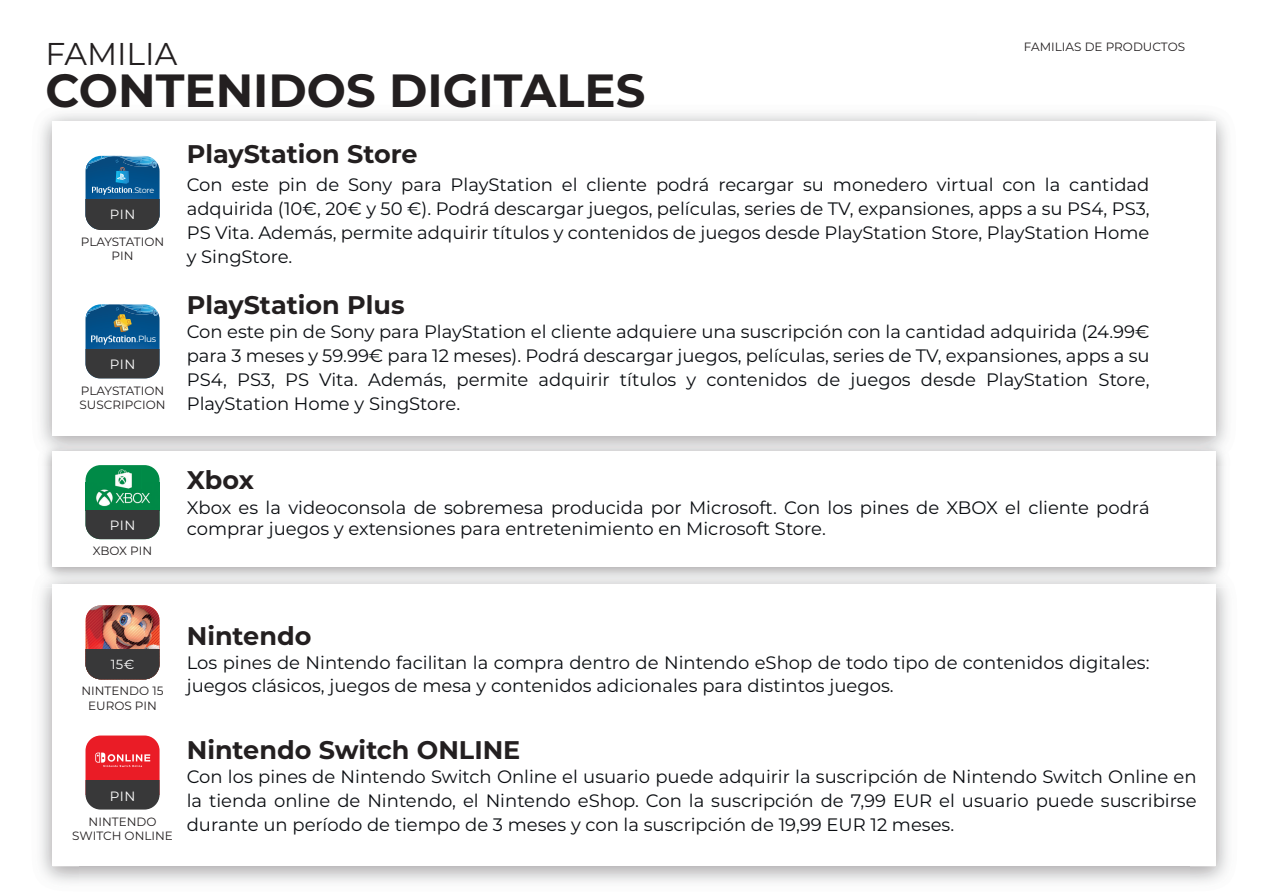
<style>
.page{position:relative;width:1263px;height:893px;background:#fff}
.page>*{position:absolute;margin:0;border:0;box-sizing:border-box;transform-origin:0 0}
.t1{font:700 46.5px "Montserrat";color:#231f20}
.t2{font:31.5px "Montserrat";color:#231f20}
.t3{font:700 25.5px "Montserrat";color:#231f20}
.t4{font:18px/24px "Montserrat";color:#0a0d11;text-align:justify}
.t5{font:13.5px "Montserrat";letter-spacing:.03em;color:#fff}
.t6{font:13.35px "Montserrat";letter-spacing:.03em;color:#fff}
.t7{font:13.2px "Montserrat";color:#fff}
.t8{font:12px/14.4px "Montserrat";color:#231f20;text-align:center}
.t9{font:9px "Montserrat";color:#fff}
.t10{font:8.1px "Montserrat";letter-spacing:-.045em;color:#fff}
</style>
<div class="page">
<div style="left:52px;top:451px;width:1163px;height:116px;background:#fff"></div>
<svg style="left:86px;top:304px;width:74px;height:45px;background:#2a6c97"></svg>
<div style="left:86px;top:349px;width:74px;height:29px;background:#383839"></div>
<svg style="left:86px;top:465px;width:74px;height:17px"></svg>
<img style="left:86px;top:482px;width:74px;height:28px">
<img style="left:106px;top:468px;width:36px;height:21px">
<div style="left:86px;top:510px;width:74px;height:29px;background:#383839"></div>
<svg style="left:86px;top:156px;width:74px;height:43px;background:#1f699e"></svg>
<div style="left:86px;top:199px;width:74px;height:31px;background:#383839"></div>
<svg style="left:86px;top:735px;width:74px;height:45px;background:#ec353e"></svg>
<div style="left:86px;top:780px;width:74px;height:30px;background:#383839"></div>
<img style="left:86px;top:605px;width:74px;height:44px">
<div style="left:86px;top:649px;width:74px;height:30px;background:#383839"></div>
<p class="t8" style="left:1024px;top:39px;width:163px">FAMILIAS DE PRODUCTOS</p>
<h2 class="t2" style="left:46px;top:32px;width:133px">FAMILIA</h2>
<h1 class="t1" style="left:46px;top:57px;width:601px">CONTENIDOS DIGITALES</h1>
<h3 class="t3" style="left:187px;top:136px;width:232px">PlayStation Store</h3>
<p class="t4" style="left:187px;top:172px;width:964px">Con este pin de Sony para PlayStation el cliente podrá recargar su monedero virtual con la cantidad adquirida (10€, 20€ y 50 €). Podrá descargar juegos, películas, series de TV, expansiones, apps a su PS4, PS3, PS Vita. Además, permite adquirir títulos y contenidos de juegos desde PlayStation Store, PlayStation Home y SingStore.</p>
<h3 class="t3" style="left:187px;top:287px;width:219px">PlayStation Plus</h3>
<p class="t4" style="left:187px;top:319px;width:964px">Con este pin de Sony para PlayStation el cliente adquiere una suscripción con la cantidad adquirida (24.99€ para 3 meses y 59.99€ para 12 meses). Podrá descargar juegos, películas, series de TV, expansiones, apps a su PS4, PS3, PS Vita. Además, permite adquirir títulos y contenidos de juegos desde PlayStation Store, PlayStation Home y SingStore.</p>
<p class="t10" style="left:134px;top:184px;width:21px">Store</p>
<p class="t6" style="left:110px;top:205px;width:27px">PIN</p>
<p class="t8" style="left:81px;top:234px;width:85px">PLAYSTATION<br>PIN</p>
<p class="t9" style="left:138px;top:333px;width:20px">Plus</p>
<p class="t5" style="left:110px;top:355px;width:27px">PIN</p>
<p class="t8" style="left:80px;top:383px;width:87px;text-align:left">PLAYSTATION<br>SUSCRIPCION</p>
<p class="t5" style="left:110px;top:516px;width:27px">PIN</p>
<p class="t8" style="left:93px;top:543px;width:61px">XBOX PIN</p>
<h3 class="t3" style="left:187px;top:462px;width:69px">Xbox</h3>
<p class="t4" style="left:187px;top:496px;width:964px;line-height:21.6px">Xbox es la videoconsola de sobremesa producida por Microsoft. Con los pines de XBOX el cliente podrá comprar juegos y extensiones para entretenimiento en Microsoft Store.</p>
<p class="t6" style="left:110px;top:655px;width:27px">PIN</p>
<p class="t7" style="left:111px;top:655px;width:25px">15€</p>
<p class="t8" style="left:81px;top:683px;width:84px">NINTENDO 15<br>EUROS PIN</p>
<p class="t5" style="left:110px;top:786px;width:27px">PIN</p>
<p class="t8" style="left:72px;top:814px;width:102px">NINTENDO<br>SWITCH ONLINE</p>
<h3 class="t3" style="left:187px;top:617px;width:126px">Nintendo</h3>
<p class="t4" style="left:187px;top:651px;width:964px;line-height:22.5px">Los pines de Nintendo facilitan la compra dentro de Nintendo eShop de todo tipo de contenidos digitales: juegos clásicos, juegos de mesa y contenidos adicionales para distintos juegos.</p>
<h3 class="t3" style="left:187px;top:731px;width:335px">Nintendo Switch ONLINE</h3>
<p class="t4" style="left:187px;top:764px;width:1011px">Con los pines de Nintendo Switch Online el usuario puede adquirir la suscripción de Nintendo Switch Online en la tienda online de Nintendo, el Nintendo eShop. Con la suscripción de 7,99 EUR el usuario puede suscribirse durante un período de tiempo de 3 meses y con la suscripción de 19,99 EUR 12 meses.</p>
</div>
